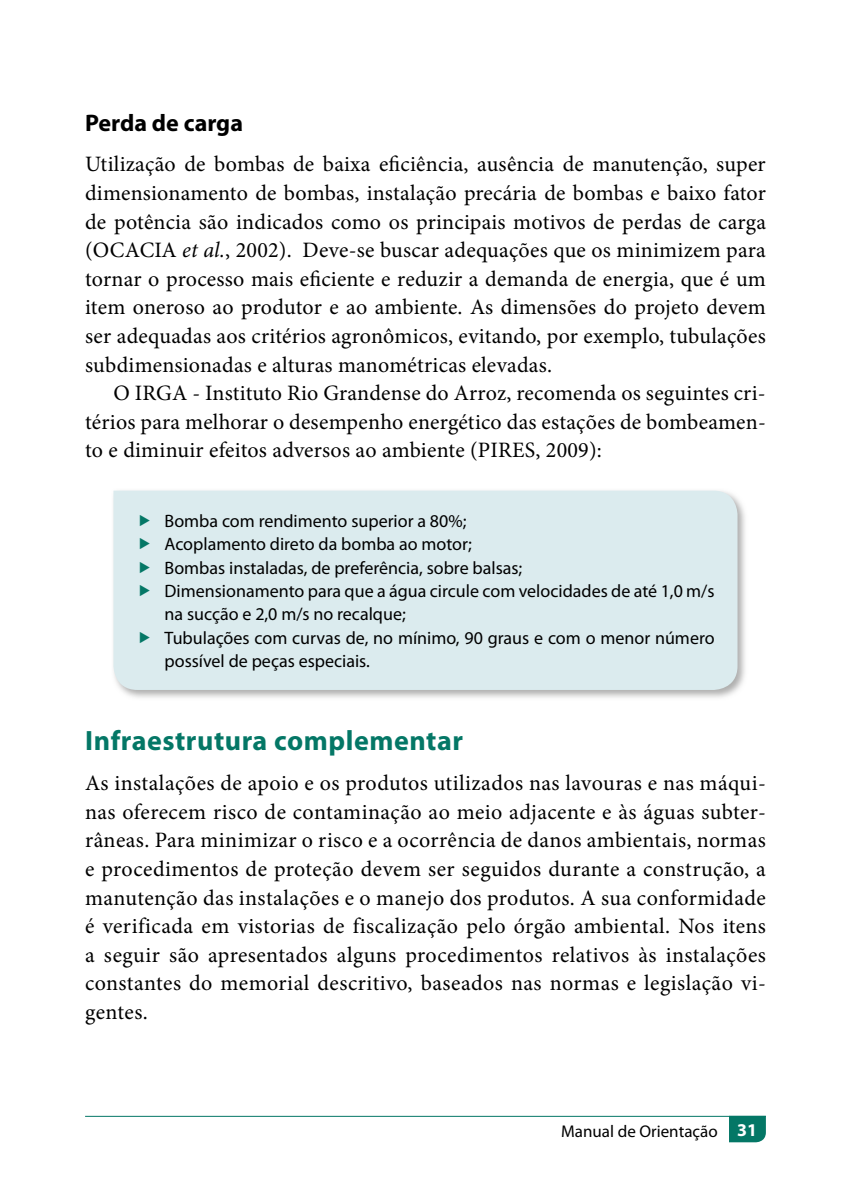
<style>
.page{position:relative;width:851px;height:1191px;background:#fff}
.page>*{position:absolute;margin:0;border:0;box-sizing:border-box;transform-origin:0 0}
.t1{font:700 28px "Myriad Pro";letter-spacing:.02em;color:#047766}
.t2{font:700 24px "Myriad Pro";color:#000}
.t3{font:22px/28.6px "Minion Pro";letter-spacing:.01em;color:#000;text-align:justify}
.t4{font:18px/23.4px "Myriad Pro";color:#000}
.t5{font:17px "Myriad Pro";color:#000}
.s1{font-style:italic}
.s2{font-weight:700;font-size:18px;color:#fff}
</style>
<div class="page">
<img style="left:122px;top:499px;width:623px;height:199px">
<div style="left:113px;top:490px;width:624px;height:200px;background:#dbebee"></div>
<svg style="left:729px;top:1116px;width:36px;height:26px"></svg>
<hr style="left:85px;top:1115px;width:680px;height:1px;background:#047766">
<svg style="left:140px;top:514px;width:10px;height:12px"></svg>
<svg style="left:140px;top:538px;width:10px;height:11px"></svg>
<svg style="left:140px;top:561px;width:10px;height:12px"></svg>
<svg style="left:140px;top:585px;width:10px;height:11px"></svg>
<svg style="left:140px;top:631px;width:10px;height:12px"></svg>
<p class="t2" style="left:85px;top:108px;width:159px">Perda de carga</p>
<p class="t3" style="left:85px;top:150px;width:682px">Utilização de bombas de baixa eficiência, ausência de manutenção, super dimensionamento de bombas, instalação precária de bombas e baixo fator de potência são indicados como os principais motivos de perdas de carga (OCACIA <span class="s1">et al.</span>, 2002). Deve-se buscar adequações que os minimizem para tornar o processo mais eficiente e reduzir a demanda de energia, que é um item oneroso ao produtor e ao ambiente. As dimensões do projeto devem ser adequadas aos critérios agronômicos, evitando, por exemplo, tubulações subdimensionadas e alturas manométricas elevadas.</p>
<p class="t3" style="left:85px;top:379px;width:682px;text-indent:28px">O IRGA - Instituto Rio Grandense do Arroz, recomenda os seguintes cri&shy;térios para melhorar o desempenho energético das estações de bombeamen&shy;to e diminuir efeitos adversos ao ambiente (PIRES, 2009):</p>
<p class="t4" style="left:164px;top:509px;width:551px">Bomba com rendimento superior a 80%;<br>Acoplamento direto da bomba ao motor;<br>Bombas instaladas, de preferência, sobre balsas;<br>Dimensionamento para que a água circule com velocidades de até 1,0 m/s na sucção e 2,0 m/s no recalque;<br>Tubulações com curvas de, no mínimo, 90 graus e com o menor número possível de peças especiais.</p>
<p class="t1" style="left:85px;top:722px;width:379px">Infraestrutura complementar</p>
<p class="t3" style="left:85px;top:769px;width:682px">As instalações de apoio e os produtos utilizados nas lavouras e nas máqui&shy;nas oferecem risco de contaminação ao meio adjacente e às águas subter&shy;râneas. Para minimizar o risco e a ocorrência de danos ambientais, normas e procedimentos de proteção devem ser seguidos durante a construção, a manutenção das instalações e o manejo dos produtos. A sua conformidade é verificada em vistorias de fiscalização pelo órgão ambiental. Nos itens a seguir são apresentados alguns procedimentos relativos às instalações constantes do memorial descritivo, baseados nas normas e legislação vi&shy;gentes.</p>
<p class="t5" style="left:561px;top:1120px;width:197px">Manual de Orientação <span class="s2">31</span></p>
</div>
